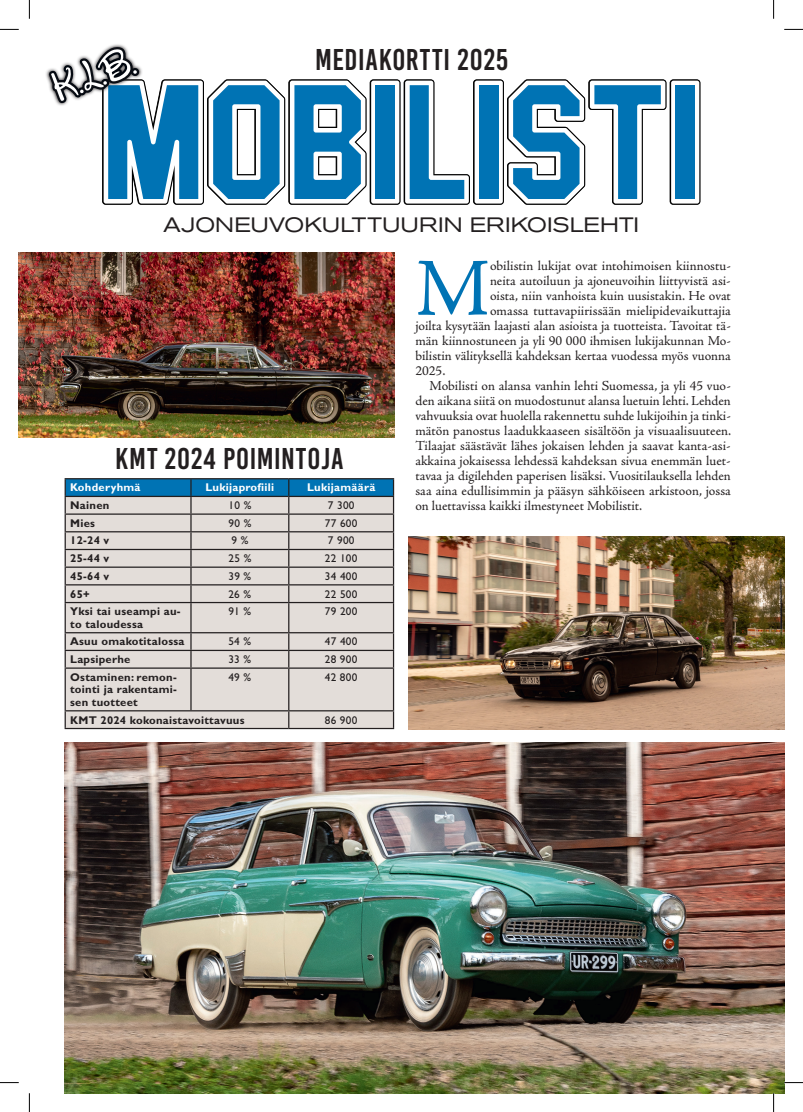
<style>
.page{position:relative;width:803px;height:1112px;background:#fff}
.page>*{position:absolute;margin:0;border:0;box-sizing:border-box;transform-origin:0 0}
.t1{font:82.5px "Adobe Jenson Pro";color:#0073b4}
.t2{font:30px "Bebas Kai";letter-spacing:.03em;color:#231f20}
.t3{font:expanded 20.62px "Akzidenz Grotesk BQ";letter-spacing:.005em;color:#231f20}
.t4{font:13.75px "Adobe Jenson Pro";color:#231f20}
.t5{font:700 11.25px/12.5px "Gill Sans Std";letter-spacing:.025em;color:#231f20}
.t6{font:11.25px "Gill Sans Std";letter-spacing:.025em;color:#231f20}
.t7{font:700 11.25px "Gill Sans Std";letter-spacing:.025em;color:#fff}
</style>
<div class="page">
<svg style="left:47px;top:45px;width:653px;height:160px"></svg>
<div style="left:66px;top:668px;width:327px;height:59px;background:#e3ddd9"></div>
<svg style="left:65px;top:478px;width:329px;height:189px;background:#c0c4c7"></svg>
<hr style="left:65px;top:667px;width:126px;height:1px;background:#231f20">
<hr style="left:65px;top:668px;width:1px;height:42px;background:#231f20">
<hr style="left:191px;top:667px;width:98px;height:1px;background:#231f20">
<hr style="left:190px;top:668px;width:2px;height:42px;background:#231f20">
<hr style="left:289px;top:667px;width:105px;height:1px;background:#231f20">
<hr style="left:288px;top:668px;width:1px;height:42px;background:#231f20">
<hr style="left:393px;top:668px;width:1px;height:42px;background:#231f20">
<hr style="left:65px;top:710px;width:126px;height:1px;background:#231f20">
<svg style="left:65px;top:711px;width:1px;height:16px"></svg>
<hr style="left:191px;top:710px;width:98px;height:1px;background:#231f20">
<hr style="left:289px;top:710px;width:105px;height:1px;background:#231f20">
<svg style="left:288px;top:711px;width:1px;height:16px"></svg>
<svg style="left:393px;top:711px;width:1px;height:16px"></svg>
<hr style="left:65px;top:727px;width:126px;height:2px;background:#231f20">
<hr style="left:191px;top:727px;width:98px;height:2px;background:#231f20">
<hr style="left:289px;top:727px;width:105px;height:2px;background:#231f20">
<img style="left:19px;top:253px;width:375px;height:184px">
<img style="left:65px;top:742px;width:719px;height:350px">
<img style="left:409px;top:536px;width:375px;height:193px">
<svg style="left:0;top:29px;width:19px;height:1px"></svg>
<svg style="left:784px;top:29px;width:19px;height:1px"></svg>
<svg style="left:0;top:1082px;width:19px;height:1px"></svg>
<svg style="left:784px;top:1081px;width:19px;height:2px"></svg>
<svg style="left:29px;top:0;width:1px;height:19px"></svg>
<svg style="left:29px;top:1093px;width:1px;height:18px"></svg>
<svg style="left:773px;top:0;width:1px;height:19px"></svg>
<svg style="left:773px;top:1092px;width:1px;height:19px"></svg>
<h2 class="t2" style="left:315px;top:43px;width:195px">MEDIAKORTTI 2025</h2>
<h3 class="t3" style="left:163px;top:212px;width:477px">AJONEUVOKULTTUURIN ERIKOISLEHTI</h3>
<h2 class="t2" style="left:115px;top:442px;width:230px">KMT 2024 POIMINTOJA</h2>
<p class="t7" style="left:70px;top:481px;width:72px">Kohderyhmä</p>
<p class="t7" style="left:205px;top:481px;width:70px">Lukijaprofiili</p>
<p class="t7" style="left:307px;top:481px;width:70px">Lukijamäärä</p>
<p class="t5" style="left:70px;top:499px;width:41px">Nainen</p>
<p class="t6" style="left:228px;top:498px;width:24px">10 %</p>
<p class="t6" style="left:328px;top:498px;width:28px">7 300</p>
<p class="t5" style="left:70px;top:516px;width:26px">Mies</p>
<p class="t6" style="left:228px;top:516px;width:24px">90 %</p>
<p class="t6" style="left:325px;top:516px;width:34px">77 600</p>
<p class="t5" style="left:70px;top:534px;width:41px">12-24 v</p>
<p class="t6" style="left:231px;top:534px;width:18px">9 %</p>
<p class="t6" style="left:328px;top:534px;width:28px">7 900</p>
<p class="t5" style="left:70px;top:552px;width:41px">25-44 v</p>
<p class="t6" style="left:228px;top:551px;width:24px">25 %</p>
<p class="t6" style="left:325px;top:551px;width:34px">22 100</p>
<p class="t5" style="left:70px;top:569px;width:41px">45-64 v</p>
<p class="t6" style="left:228px;top:569px;width:24px">39 %</p>
<p class="t6" style="left:325px;top:569px;width:34px">34 400</p>
<p class="t5" style="left:70px;top:587px;width:21px">65+</p>
<p class="t6" style="left:228px;top:587px;width:24px">26 %</p>
<p class="t6" style="left:325px;top:587px;width:34px">22 500</p>
<p class="t5" style="left:70px;top:605px;width:112px">Yksi tai useampi au&shy;to taloudessa</p>
<p class="t6" style="left:228px;top:605px;width:24px">91 %</p>
<p class="t6" style="left:325px;top:605px;width:34px">79 200</p>
<p class="t5" style="left:70px;top:635px;width:116px">Asuu omakotitalossa</p>
<p class="t6" style="left:228px;top:635px;width:24px">54 %</p>
<p class="t6" style="left:325px;top:635px;width:34px">47 400</p>
<p class="t5" style="left:70px;top:653px;width:62px">Lapsiperhe</p>
<p class="t6" style="left:228px;top:652px;width:24px">33 %</p>
<p class="t6" style="left:325px;top:652px;width:34px">28 900</p>
<p class="t5" style="left:70px;top:670px;width:108px;text-align:justify">Ostaminen: remon&shy;tointi ja rakentami&shy;sen tuotteet</p>
<p class="t6" style="left:228px;top:670px;width:24px">49 %</p>
<p class="t6" style="left:325px;top:670px;width:34px">42 800</p>
<p class="t5" style="left:70px;top:713px;width:176px">KMT 2024 kokonaistavoittavuus</p>
<p class="t6" style="left:325px;top:713px;width:34px">86 900</p>
<h1 class="t1" style="left:415px;top:242px;width:76px">M</h1>
<p class="t4" style="left:490px;top:257px;width:242px">obilistin lukijat ovat intohimoisen kiinnostu-</p>
<p class="t4" style="left:490px;top:272px;width:242px">neita autoiluun ja ajoneuvoihin liittyvistä asi-</p>
<p class="t4" style="left:490px;top:287px;width:242px">oista, niin vanhoista kuin uusistakin. He ovat</p>
<p class="t4" style="left:490px;top:302px;width:242px">omassa tuttavapiirissään mielipidevaikuttajia</p>
<p class="t4" style="left:415px;top:317px;width:317px">joilta kysytään laajasti alan asioista ja tuotteista. Tavoitat tä-</p>
<p class="t4" style="left:415px;top:332px;width:317px">män kiinnostuneen ja yli 90 000 ihmisen lukijakunnan Mo-</p>
<p class="t4" style="left:415px;top:347px;width:317px">bilistin välityksellä kahdeksan kertaa vuodessa myös vuonna</p>
<p class="t4" style="left:415px;top:362px;width:31px">2025.</p>
<p class="t4" style="left:430px;top:377px;width:303px">Mobilisti on alansa vanhin lehti Suomessa, ja yli 45 vuo-</p>
<p class="t4" style="left:415px;top:392px;width:317px">den aikana siitä on muodostunut alansa luetuin lehti. Lehden</p>
<p class="t4" style="left:415px;top:407px;width:317px">vahvuuksia ovat huolella rakennettu suhde lukijoihin ja tinki-</p>
<p class="t4" style="left:415px;top:422px;width:317px">mätön panostus laadukkaaseen sisältöön ja visuaalisuuteen.</p>
<p class="t4" style="left:415px;top:437px;width:317px">Tilaajat säästävät lähes jokaisen lehden ja saavat kanta-asi-</p>
<p class="t4" style="left:415px;top:452px;width:317px">akkaina jokaisessa lehdessä kahdeksan sivua enemmän luet-</p>
<p class="t4" style="left:415px;top:467px;width:317px">tavaa ja digilehden paperisen lisäksi. Vuositilauksella lehden</p>
<p class="t4" style="left:415px;top:482px;width:317px">saa aina edullisimmin ja pääsyn sähköiseen arkistoon, jossa</p>
<p class="t4" style="left:415px;top:497px;width:228px">on luettavissa kaikki ilmestyneet Mobilistit.</p>
</div>
